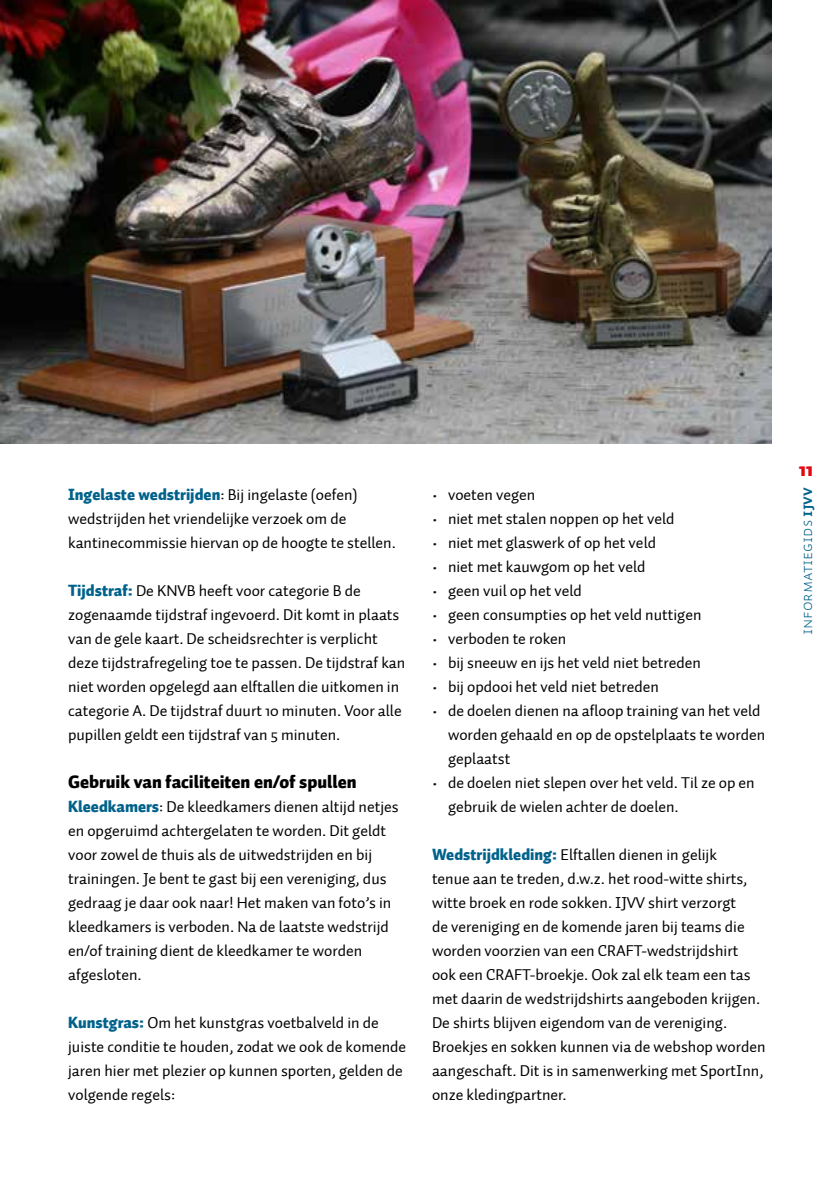
<style>
.page{position:relative;width:840px;height:1191px;background:#fff}
.page>*{position:absolute;margin:0;border:0;box-sizing:border-box;transform-origin:0 0}
.t1{font:900 20px "Auto 2";color:#e30613}
.t2{font:900 18px "Auto 1";color:#000}
.t3{font:16px/24px "Auto 1";color:#000}
.t4{font:16px "Auto 2 Light Sm Cp";letter-spacing:-.005em;color:#00628b}
.s1{font-weight:900;color:#00628b}
.s2{font-family:"Auto 2 Bold Sm Cp"}
</style>
<div class="page">
<img style="left:0;top:0;width:771px;height:443px">
<p class="t3" style="left:68px;top:483px;width:329px"><span class="s1">Ingelaste wedstrijden</span>: Bij ingelaste (oefen) wedstrijden het vriendelijke verzoek om de kantinecommissie hiervan op de hoogte te stellen.</p>
<p class="t3" style="left:68px;top:579px;width:338px"><span class="s1">Tijdstraf:</span> De KNVB heeft voor categorie B de zogenaamde tijdstraf ingevoerd. Dit komt in plaats van de gele kaart. De scheidsrechter is verplicht deze tijdstrafregeling toe te passen. De tijdstraf kan niet worden opgelegd aan elftallen die uitkomen in categorie A. De tijdstraf duurt 10 minuten. Voor alle pupillen geldt een tijdstraf van 5 minuten.</p>
<p class="t2" style="left:68px;top:770px;width:290px">Gebruik van faciliteiten en/of spullen</p>
<p class="t3" style="left:68px;top:795px;width:332px"><span class="s1">Kleedkamers</span>: De kleedkamers dienen altijd netjes en opgeruimd achtergelaten te worden. Dit geldt voor zowel de thuis als de uitwedstrijden en bij trainingen. Je bent te gast bij een vereniging, dus gedraag je daar ook naar! Het maken van foto’s in kleedkamers is verboden. Na de laatste wedstrijd en/of training dient de kleedkamer te worden afgesloten.</p>
<p class="t3" style="left:68px;top:1011px;width:339px"><span class="s1">Kunstgras:</span> Om het kunstgras voetbalveld in de juiste conditie te houden, zodat we ook de komende jaren hier met plezier op kunnen sporten, gelden de volgende regels:</p>
<p class="t3" style="left:432px;top:483px;width:105px">• voeten vegen</p>
<p class="t3" style="left:432px;top:507px;width:244px">• niet met stalen noppen op het veld</p>
<p class="t3" style="left:432px;top:531px;width:225px">• niet met glaswerk of op het veld</p>
<p class="t3" style="left:432px;top:555px;width:215px">• niet met kauwgom op het veld</p>
<p class="t3" style="left:432px;top:579px;width:151px">• geen vuil op het veld</p>
<p class="t3" style="left:432px;top:603px;width:271px">• geen consumpties op het veld nuttigen</p>
<p class="t3" style="left:432px;top:627px;width:136px">• verboden te roken</p>
<p class="t3" style="left:432px;top:651px;width:270px">• bij sneeuw en ijs het veld niet betreden</p>
<p class="t3" style="left:432px;top:675px;width:228px">• bij opdooi het veld niet betreden</p>
<p class="t3" style="left:448px;top:699px;width:319px;text-indent:-16px">• de doelen dienen na afloop training van het veld worden gehaald en op de opstelplaats te worden geplaatst</p>
<p class="t3" style="left:448px;top:771px;width:308px;text-indent:-16px">• de doelen niet slepen over het veld. Til ze op en gebruik de wielen achter de doelen.</p>
<p class="t3" style="left:432px;top:843px;width:335px"><span class="s1">Wedstrijdkleding:</span> Elftallen dienen in gelijk<br>tenue aan te treden, d.w.z. het rood-witte shirts, witte broek en rode sokken. IJVV shirt verzorgt<br>de vereniging en de komende jaren bij teams die worden voorzien van een CRAFT-wedstrijdshirt ook een CRAFT-broekje. Ook zal elk team een tas met daarin de wedstrijdshirts aangeboden krijgen.<br>De shirts blijven eigendom van de vereniging.<br>Broekjes en sokken kunnen via de webshop worden aangeschaft. Dit is in samenwerking met SportInn, onze kledingpartner.</p>
<p class="t1" style="left:798px;top:456px;width:16px">11</p>
<p class="t4" style="left:797px;top:635px;width:149px;rotate:-90deg">informatiegids <span class="s2">IJVV</span></p>
</div>
